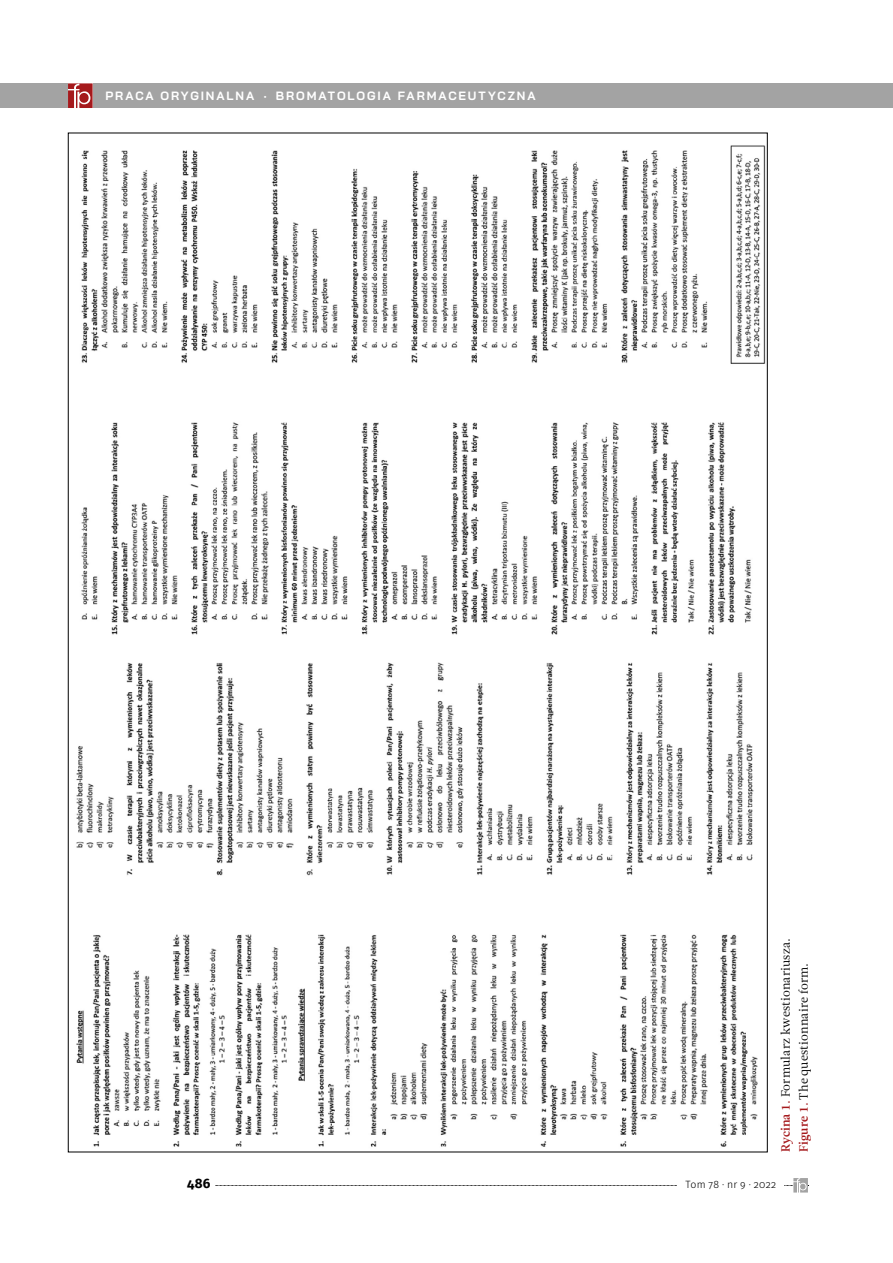
<style>
.page{position:relative;width:893px;height:1263px;background:#fff}
.page>*{position:absolute;margin:0;border:0;box-sizing:border-box;transform-origin:0 0}
.t1{font:700 13.5px "Fira Sans";color:#000}
.t2{font:12px/18px "Leitura News Roman 1";letter-spacing:.015em;color:#000}
.t3{font:700 12px "Bai Jamjuree";letter-spacing:.155em;color:#fff}
.t4{font:300 10.5px "Fira Sans";letter-spacing:.025em;color:#000}
.s1{font-family:"Leitura News Roman 3";color:#a5191c}
</style>
<div class="page">
<div style="left:0;top:83px;width:893px;height:25px;background:#a3a3a3"></div>
<svg style="left:68px;top:83px;width:25px;height:25px"></svg>
<svg style="left:215px;top:1178px;width:594px;height:14px"></svg>
<img style="left:76px;top:145px;width:689px;height:1002px">
<p class="t3" style="left:105px;top:89px;width:432px">PRACA ORYGINALNA · BROMATOLOGIA FARMACEUTYCZNA</p>
<p class="t2" style="left:777px;top:1152px;width:216px;rotate:-90deg"><span class="s1">Rycina 1.</span> Formularz kwestionariusza.<br><span class="s1">Figure 1.</span> The questionnaire form.</p>
<p class="t1" style="left:187px;top:1172px;width:25px">486</p>
<p class="t4" style="left:686px;top:1177px;width:92px">Tom 78 · nr 9 · 2022</p>
</div>
